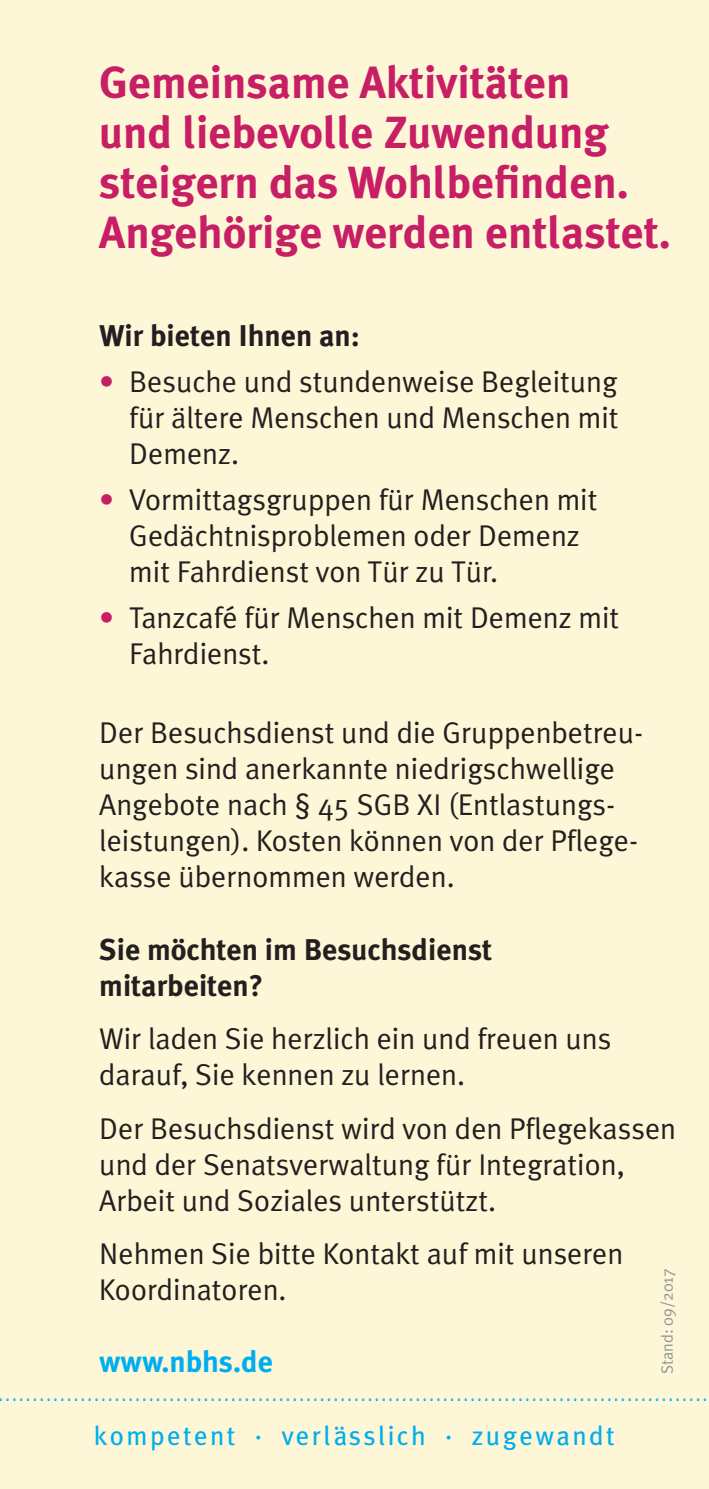
<style>
.page{position:relative;width:709px;height:1489px;background:#fff}
.page>*{position:absolute;margin:0;border:0;box-sizing:border-box;transform-origin:0 0}
.t1{font:700 45px/50px "Meta Plus";color:#c71e66}
.t2{font:30px/36px "Meta Plus Normal";color:#231f20}
.t3{font:700 30px/36px "Meta Plus";color:#231f20}
.t4{font:700 30px "Meta Plus";color:#00aeef}
.t5{font:26.75px "Meta Plus";letter-spacing:.09em;color:#00aeef}
.t6{font:16.25px "Meta Plus Normal";color:#919396}
.s1{color:#c71e66}
</style>
<div class="page">
<div style="left:0;top:0;width:709px;height:1488px;background:#fef7d7"></div>
<svg style="left:0;top:1398px;width:707px;height:2px"></svg>
<h1 class="t1" style="left:99px;top:57px;width:573px">Gemeinsame Aktivitäten<br>und liebevolle Zuwendung steigern das Wohlbefinden.<br>Angehörige werden entlastet.</h1>
<p class="t3" style="left:99px;top:317px;width:262px">Wir bieten Ihnen an:</p>
<p class="t2" style="left:129px;top:363px;width:491px;text-align:justify;text-indent:-30px"><span class="s1">•</span> Besuche und stundenweise Begleitung für ältere Menschen und Menschen mit Demenz.</p>
<p class="t2" style="left:129px;top:481px;width:469px;text-indent:-30px"><span class="s1">•</span> Vormittagsgruppen für Menschen mit<br>Gedächtnisproblemen oder Demenz mit Fahrdienst von Tür zu Tür.</p>
<p class="t2" style="left:129px;top:599px;width:491px;text-indent:-30px"><span class="s1">•</span> Tanzcafé für Menschen mit Demenz mit<br>Fahrdienst.</p>
<p class="t2" style="left:99px;top:714px;width:542px">Der Besuchsdienst und die Gruppenbetreu&shy;ungen sind anerkannte niedrigschwellige Angebote nach § 45 SGB XI (Entlastungs&shy;leistungen). Kosten können von der Pflege&shy;kasse übernommen werden.</p>
<p class="t3" style="left:99px;top:930px;width:394px">Sie möchten im Besuchsdienst mitarbeiten?</p>
<p class="t2" style="left:99px;top:1020px;width:513px">Wir laden Sie herzlich ein und freuen uns darauf, Sie kennen zu lernen.</p>
<p class="t2" style="left:99px;top:1109px;width:578px">Der Besuchsdienst wird von den Pflegekassen und der Senatsverwaltung für Integration,<br>Arbeit und Soziales unterstützt.</p>
<p class="t2" style="left:99px;top:1235px;width:525px">Nehmen Sie bitte Kontakt auf mit unseren<br>Koordinatoren.</p>
<p class="t6" style="left:657px;top:1373px;width:107px;rotate:-90deg">Stand: 09/2017</p>
<p class="t4" style="left:99px;top:1344px;width:175px">www.nbhs.de</p>
<p class="t5" style="left:94px;top:1419px;width:522px">kompetent · verlässlich · zugewandt</p>
</div>
